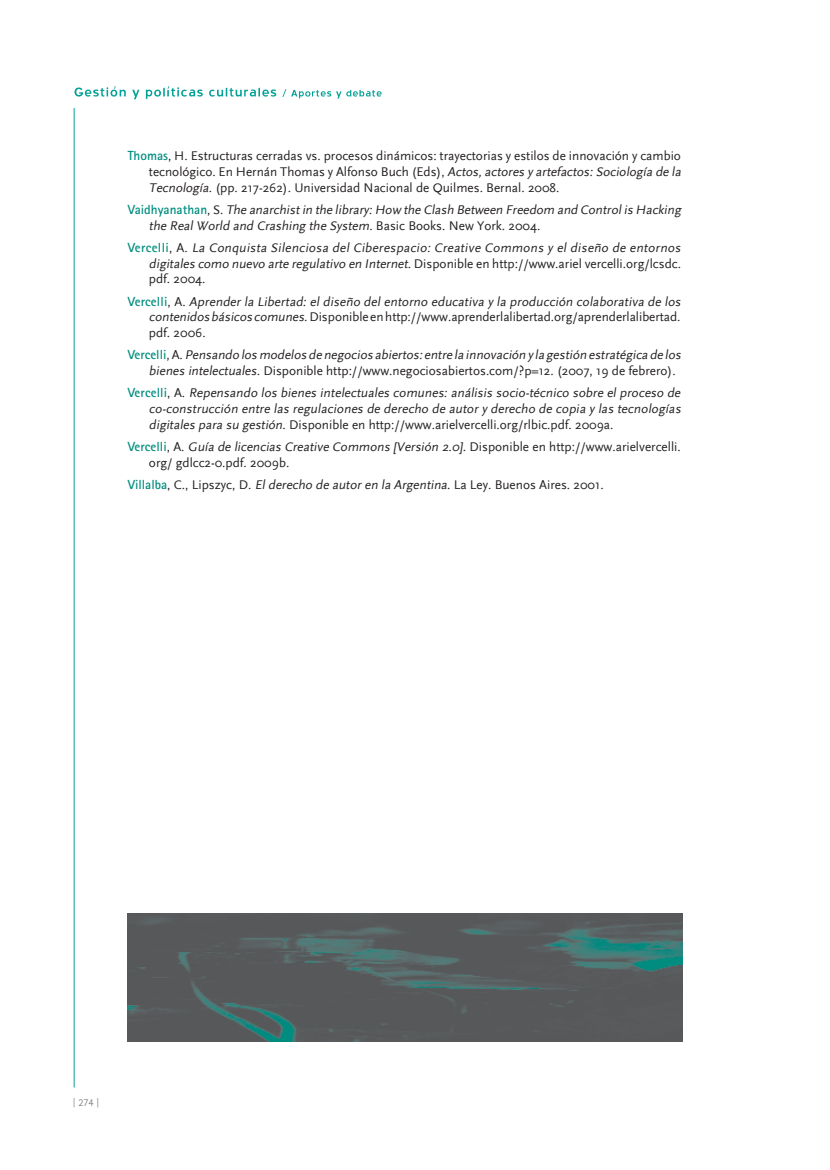
<style>
.page{position:relative;width:830px;height:1170px;background:#fff}
.page>*{position:absolute;margin:0;border:0;box-sizing:border-box;transform-origin:0 0}
.IC_bibliografía{font:italic 13.2px/15.8px "Scala Sans";color:#231f20}
.IC_bibliografía-2{font:13.2px/15.8px "Scala Sans";color:#231f20}
.t1{font:300 10.5px "Rotis Sans Serif";color:#6c6d70}
.s1{font-family:"Rotis Sans Serif";font-weight:700;color:#008e7f}
.s2{font-style:italic}
.s3{font-family:"Rotis Sans Serif";font-weight:700;font-style:normal;color:#008e7f}
.s4{font-style:normal}
</style>
<div class="page">
<svg style="left:74px;top:86px;width:307px;height:13px"></svg>
<img style="left:128px;top:913px;width:554px;height:128px">
<hr style="left:74px;top:108px;width:1px;height:979px;background:#03a197">
<p class="IC_bibliografía-2" style="left:149px;top:148px;width:535px;text-indent:-21px"><span class="s1">Thomas</span>, H. Estructuras cerradas vs. procesos dinámicos: trayectorias y estilos de innovación y cambio tecnológico. En Hernán Thomas y Alfonso Buch (Eds), <span class="s2">Actos,actores y artefactos:Sociología de la<br>Tecnología</span>. (pp. 217-262). Universidad Nacional de Quilmes. Bernal. 2008.</p>
<p class="IC_bibliografía" style="left:149px;top:202px;width:535px;text-indent:-21px"><span class="s3">Va i d h ya n a t h a n</span> <span class="s4">, S .</span> The anarchistin the library:How the Clash Between Freedom and Controlis Hacking the Real World and Crashing the System<span class="s4">. B a s i c B o o ks . N ew Yo r k. 2 004 .</span></p>
<p class="IC_bibliografía" style="left:149px;top:240px;width:535px;text-indent:-21px"><span class="s3">Ve r c e l l i</span> <span class="s4">, A .</span> La Conquista Silenciosa del Ciberespacio: Creative Commons y el diseño de entornos digitales como nuevo arte regulativo en Internet<span class="s4">. Disponible en http://www.ariel vercelli.org/lcsdc. pdf. 2004.</span></p>
<p class="IC_bibliografía" style="left:149px;top:293px;width:535px;text-indent:-21px"><span class="s3">Ve r c e l l i</span> <span class="s4">, A .</span> Aprender la Libertad: el diseño del entorno educativa y la producción colaborativa de los contenidos básicos comunes.<span class="s4">Disponible en http://www.aprenderlalibertad.org/aprenderlalibertad. pdf. 2006.</span></p>
<p class="IC_bibliografía" style="left:149px;top:347px;width:535px;text-indent:-21px"><span class="s3">Ve r c e l l i</span> <span class="s4">, A .</span> Pensando los modelos de negocios abiertos:entre la innovación y la gestión estratégica de los bienes intelectuales. <span class="s4">Disponible http://www.negociosabiertos.com/?p=12 . (2007, 1 9 de febrero).</span></p>
<p class="IC_bibliografía" style="left:149px;top:385px;width:535px;text-align:justify;text-indent:-21px"><span class="s3">Ve r ce l l i</span> <span class="s4">, A .</span> Repensando los bienes intelectuales comunes: análisis socio-técnico sobre el proceso de co-construcción entre las regulaciones de derecho de autor y derecho de copia y las tecnologías digitales para su gestión<span class="s4">. Disponible en http://www.arielvercelli.org/rlbic.pdf. 2009a.</span></p>
<p class="IC_bibliografía-2" style="left:149px;top:439px;width:533px;text-indent:-21px"><span class="s1">Vercelli</span>, A. <span class="s2">Guía de licencias Creative Commons [Versión 2.0].</span> Disponible en http://www.arielvercelli. org/ gdlcc2-0.pdf. 2009b.</p>
<p class="IC_bibliografía-2" style="left:128px;top:477px;width:477px"><span class="s1">Villalba</span>, C., Lipszyc, D. <span class="s2">El derecho de autor en la Argentina</span>. La Ley. Buenos Aires. 2001 .</p>
<p class="t1" style="left:72px;top:1096px;width:29px">| 274 |</p>
</div>
